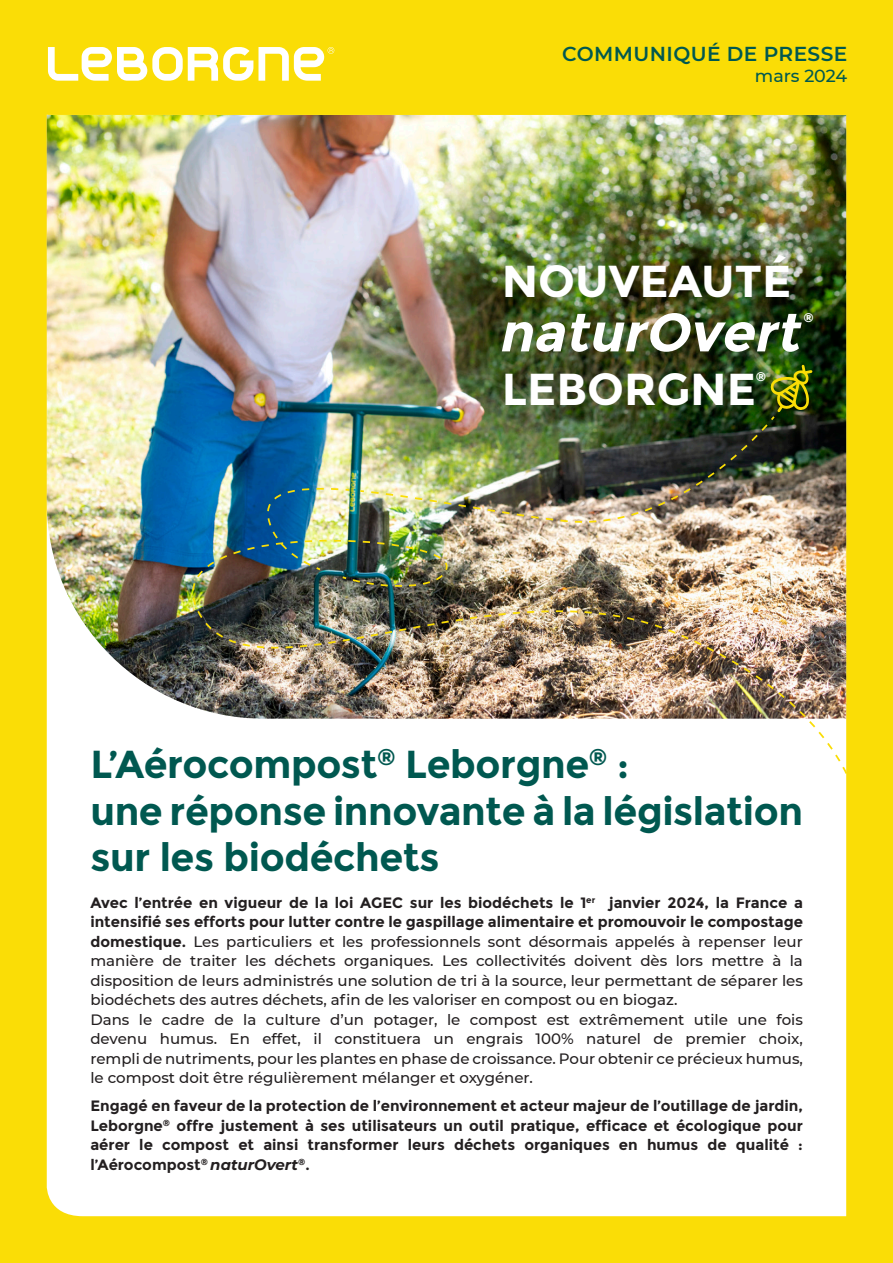
<style>
.page{position:relative;width:893px;height:1263px;background:#fadd06}
.page>*{position:absolute;margin:0;border:0;box-sizing:border-box;transform-origin:0 0}
.t1{font:italic 700 53.7px "Montserrat";color:#fff}
.t2{font:700 44.7px "Montserrat";color:#fff}
.t3{font:700 39px "Montserrat";letter-spacing:-.01em;color:#005850}
.t4{font:600 20.1px "Montserrat";letter-spacing:.02em;color:#005850}
.t5{font:500 17.4px "Montserrat";letter-spacing:-.005em;color:#005850}
.t6{font:500 15px/19.5px "Montserrat";color:#231f20;text-align:justify}
.t7{font:700 15px/19.5px "Montserrat";color:#231f20;text-align:justify}
.t8{font:700 12.45px "Montserrat";color:#fff}
.s1{font-weight:700}
.s2{font-style:italic}
</style>
<div class="page">
<div style="left:47px;top:719px;width:799px;height:497px;background:#fff"></div>
<img style="left:47px;top:115px;width:799px;height:604px">
<svg style="left:48px;top:47px;width:286px;height:34px"></svg>
<img style="left:770px;top:365px;width:42px;height:47px">
<svg style="left:569px;top:523px;width:200px;height:5px"></svg>
<img style="left:358px;top:415px;width:418px;height:108px">
<img style="left:162px;top:487px;width:393px;height:123px">
<img style="left:196px;top:560px;width:651px;height:252px">
<p class="t4" style="left:562px;top:40px;width:287px">COMMUNIQUÉ DE PRESSE</p>
<p class="t5" style="left:755px;top:64px;width:94px">mars 2024</p>
<p class="t2" style="left:502px;top:255px;width:291px">NOUVEAUTÉ</p>
<p class="t8" style="left:804px;top:310px;width:12px">®</p>
<h1 class="t1" style="left:498px;top:300px;width:316px">naturOvert</h1>
<p class="t2" style="left:502px;top:362px;width:256px">LEBORGNE</p>
<p class="t8" style="left:756px;top:370px;width:12px">®</p>
<p class="t3" style="left:90px;top:741px;width:540px">L’Aérocompost<sup>®</sup> Leborgne<sup>®</sup> :</p>
<p class="t3" style="left:90px;top:788px;width:714px">une réponse innovante à la législation</p>
<p class="t3" style="left:90px;top:834px;width:351px">sur les biodéchets</p>
<p class="t6" style="left:90px;top:892px;width:714px"><span class="s1">Avec l’entrée en vigueur de la loi AGEC sur les biodéchets le 1</span><sup>er</sup> <span class="s1">janvier 2024, la France a intensifié ses efforts pour lutter contre le gaspillage alimentaire et promouvoir le compostage domestique.</span> Les particuliers et les professionnels sont désormais appelés à repenser leur manière de traiter les déchets organiques. Les collectivités doivent dès lors mettre à la disposition de leurs administrés une solution de tri à la source, leur permettant de séparer les biodéchets des autres déchets, afin de les valoriser en compost ou en biogaz.</p>
<p class="t6" style="left:90px;top:1009px;width:714px">Dans le cadre de la culture d’un potager, le compost est extrêmement utile une fois devenu humus. En effet, il constituera un engrais 100% naturel de premier choix, rempli de nutriments, pour les plantes en phase de croissance. Pour obtenir ce précieux humus, le compost doit être régulièrement mélanger et oxygéner.</p>
<p class="t7" style="left:90px;top:1096px;width:714px">Engagé en faveur de la protection de l’environnement et acteur majeur de l’outillage de jardin, Leborgne<sup>®</sup> offre justement à ses utilisateurs un outil pratique, efficace et écologique pour aérer le compost et ainsi transformer leurs déchets organiques en humus de qualité : l’Aérocompost<sup>®</sup> <span class="s2">naturOvert</span><sup>®</sup>.</p>
</div>
